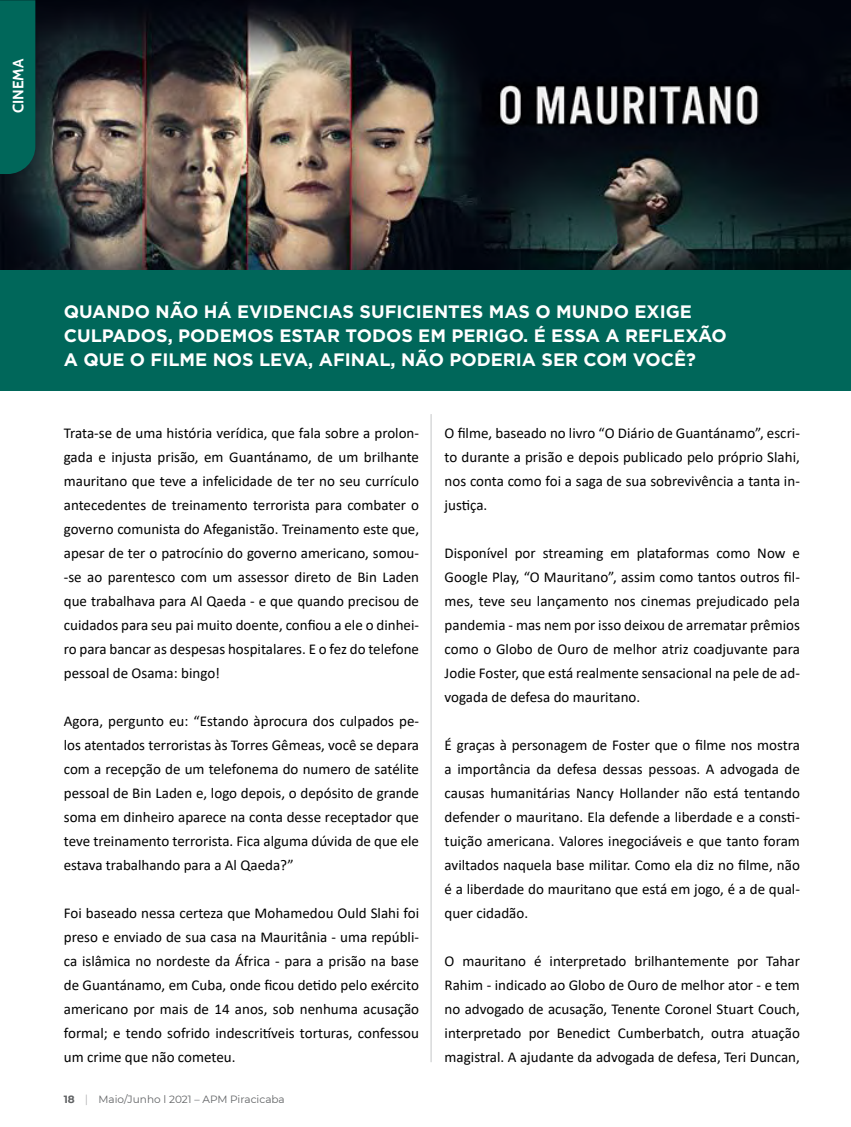
<style>
.page{position:relative;width:851px;height:1127px;background:#fff}
.page>*{position:absolute;margin:0;border:0;box-sizing:border-box;transform-origin:0 0}
.t1{font:700 18px/24px "Gotham";color:#fff}
.t2{font:15px/24px "Calibri";color:#000;text-align:justify}
.t3{font:700 15px "Cabin";color:#fff}
.t4{font:10.5px "Montserrat";color:#616365}
.s1{font-weight:700}
.s2{font-family:"Aileron";font-weight:100}
</style>
<div class="page">
<img style="left:0;top:0;width:850px;height:270px">
<div style="left:0;top:270px;width:850px;height:120px;background:#00675a"></div>
<hr style="left:430px;top:414px;width:2px;height:648px;background:#616366">
<div style="left:0;top:0;width:35px;height:174px;background:#00675a"></div>
<div style="left:9px;top:54px;width:14px;height:59px;background:#00675a"></div>
<p class="t3" style="left:6px;top:113px;width:56px;rotate:-90deg">CINEMA</p>
<p class="t1" style="left:64px;top:300px;width:664px">QUANDO NÃO HÁ EVIDENCIAS SUFICIENTES MAS O MUNDO EXIGE<br>CULPADOS, PODEMOS ESTAR TODOS EM PERIGO. É ESSA A REFLEXÃO<br>A QUE O FILME NOS LEVA, AFINAL, NÃO PODERIA SER COM VOCÊ?</p>
<p class="t2" style="left:64px;top:421px;width:357px">Trata-se de uma história verídica, que fala sobre a prolon&shy;gada e injusta prisão, em Guantánamo, de um brilhante mauritano que teve a infelicidade de ter no seu currículo antecedentes de treinamento terrorista para combater o governo comunista do Afeganistão. Treinamento este que, apesar de ter o patrocínio do governo americano, somou--se ao parentesco com um assessor direto de Bin Laden que trabalhava para Al Qaeda - e que quando precisou de cuidados para seu pai muito doente, confiou a ele o dinhei&shy;ro para bancar as despesas hospitalares. E o fez do telefone pessoal de Osama: bingo!</p>
<p class="t2" style="left:64px;top:709px;width:357px">Agora, pergunto eu: “Estando àprocura dos culpados pe&shy;los atentados terroristas às Torres Gêmeas, você se depara com a recepção de um telefonema do numero de satélite pessoal de Bin Laden e, logo depois, o depósito de grande soma em dinheiro aparece na conta desse receptador que teve treinamento terrorista. Fica alguma dúvida de que ele estava trabalhando para a Al Qaeda?”</p>
<p class="t2" style="left:64px;top:901px;width:357px">Foi baseado nessa certeza que Mohamedou Ould Slahi foi preso e enviado de sua casa na Mauritânia - uma repúbli&shy;ca islâmica no nordeste da África - para a prisão na base de Guantánamo, em Cuba, onde ficou detido pelo exército americano por mais de 14 anos, sob nenhuma acusação formal; e tendo sofrido indescritíveis torturas, confessou um crime que não cometeu.</p>
<p class="t4" style="left:64px;top:1092px;width:222px"><span class="s1">18</span> <span class="s2">|</span> Maio/Junho l 2021 – APM Piracicaba</p>
<p class="t2" style="left:444px;top:421px;width:357px">O filme, baseado no livro “O Diário de Guantánamo”, escri&shy;to durante a prisão e depois publicado pelo próprio Slahi, nos conta como foi a saga de sua sobrevivência a tanta in&shy;justiça.</p>
<p class="t2" style="left:444px;top:541px;width:357px">Disponível por streaming em plataformas como Now e Google Play, “O Mauritano”, assim como tantos outros fil&shy;mes, teve seu lançamento nos cinemas prejudicado pela pandemia - mas nem por isso deixou de arrematar prêmios como o Globo de Ouro de melhor atriz coadjuvante para Jodie Foster, que está realmente sensacional na pele de ad&shy;vogada de defesa do mauritano.</p>
<p class="t2" style="left:444px;top:733px;width:357px">É graças à personagem de Foster que o filme nos mostra a importância da defesa dessas pessoas. A advogada de causas humanitárias Nancy Hollander não está tentando defender o mauritano. Ela defende a liberdade e a consti&shy;tuição americana. Valores inegociáveis e que tanto foram aviltados naquela base militar. Como ela diz no filme, não é a liberdade do mauritano que está em jogo, é a de qual&shy;quer cidadão.</p>
<p class="t2" style="left:444px;top:949px;width:357px">O mauritano é interpretado brilhantemente por Tahar Rahim - indicado ao Globo de Ouro de melhor ator - e tem no advogado de acusação, Tenente Coronel Stuart Couch, interpretado por Benedict Cumberbatch, outra atuação magistral. A ajudante da advogada de defesa, Teri Duncan,</p>
</div>
